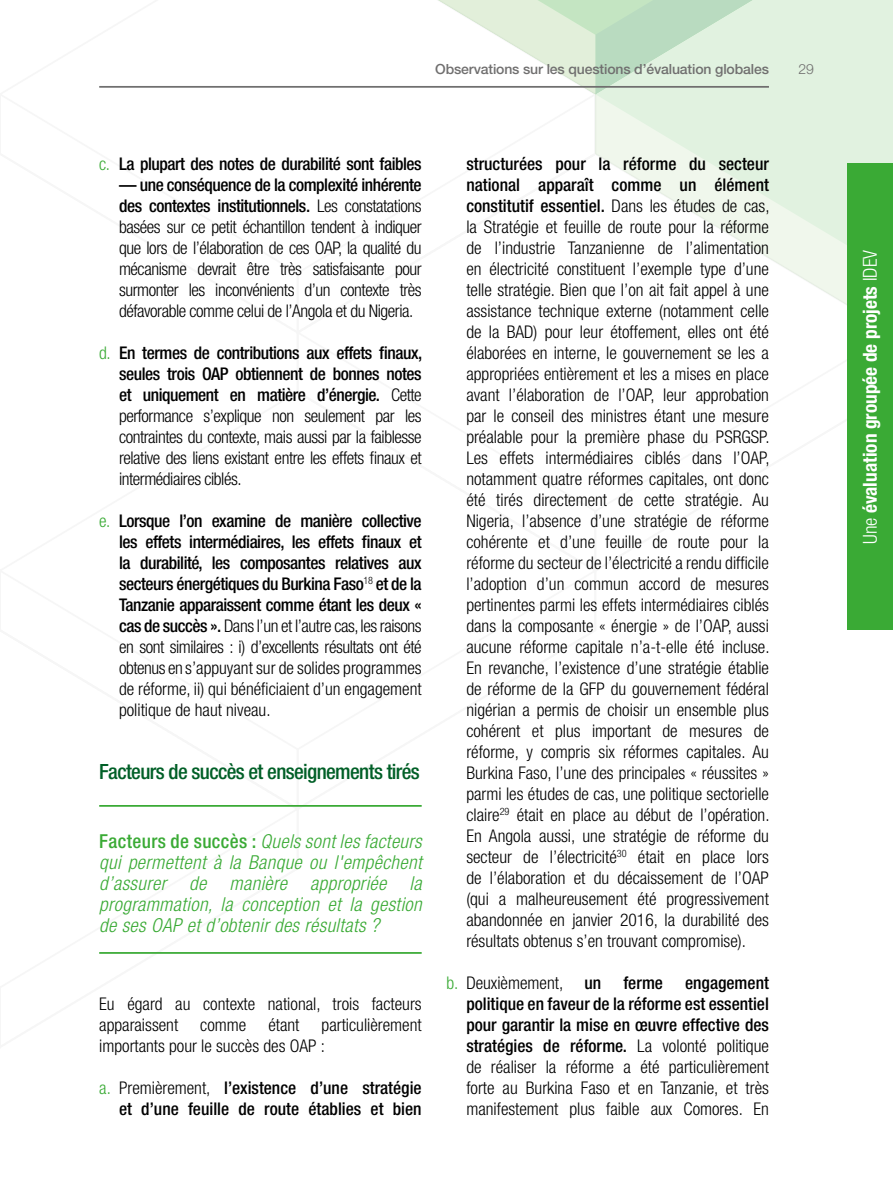
<style>
.page{position:relative;width:893px;height:1191px;background:#fff}
.page>*{position:absolute;margin:0;border:0;box-sizing:border-box;transform-origin:0 0}
.t1{font:500 condensed 21px "Helvetica Neue LT Std";letter-spacing:-.03em;color:#005f27}
.t2{font:italic 300 condensed 19.25px/21px "Helvetica Neue LT Std";letter-spacing:.02em;color:#3aaa35;text-align:justify}
.t3{font:700 condensed 19.25px "Helvetica Neue LT Std";color:#fff}
.t4{font:300 condensed 17.5px/21px "Helvetica Neue LT Std";color:#000;text-align:justify}
.t5{font:500 condensed 17.5px/21px "Helvetica Neue LT Std";letter-spacing:-.025em;color:#000;text-align:justify}
.t6{font:500 condensed 17.5px/21px "Helvetica Neue LT Std";color:#000;text-align:right}
.t7{font:500 14px "Helvetica Neue LT Std";letter-spacing:-.01em;color:#706f6f}
.t8{font:300 14px "Helvetica Neue LT Std";color:#706f6f}
.s1{font-weight:300;color:#3aaa35}
.s2{font-weight:500}
.s3{color:#3aaa35}
.s4{font-weight:300}
.s5{font-weight:500;font-style:normal}
</style>
<div class="page">
<svg style="left:438px;top:0;width:455px;height:305px"></svg>
<hr style="left:99px;top:86px;width:670px;height:2px;background:#706f6f">
<div style="left:847px;top:164px;width:46px;height:466px;background:#3aaa35"></div>
<hr style="left:99px;top:805px;width:323px;height:1px;background:#3aaa35">
<hr style="left:99px;top:952px;width:323px;height:1px;background:#3aaa35">
<p class="t7" style="left:435px;top:61px;width:335px">Observations sur les questions d’évaluation globales</p>
<p class="t8" style="left:798px;top:61px;width:17px">29</p>
<p class="t5" style="left:99px;top:153px;width:324px"><span class="s1">c.</span> La plupart des notes de durabilité sont faibles</p>
<p class="t4" style="left:119px;top:174px;width:304px"><span class="s2">— une conséquence de la complexité inhérente des contextes institutionnels.</span> Les constatations basées sur ce petit échantillon tendent à indiquer que lors de l’élaboration de ces OAP, la qualité du mécanisme devrait être très satisfaisante pour surmonter les inconvénients d’un contexte très défavorable comme celui de l’Angola et du Nigeria.</p>
<p class="t4" style="left:119px;top:342px;width:305px;text-indent:-20px"><span class="s3">d.</span> <span class="s2">En termes de contributions aux effets finaux, seules trois OAP obtiennent de bonnes notes et uniquement en matière d’énergie.</span> Cette performance s’explique non seulement par les contraintes du contexte, mais aussi par la faiblesse relative des liens existant entre les effets finaux et intermédiaires ciblés.</p>
<p class="t5" style="left:119px;top:510px;width:304px;text-indent:-20px"><span class="s1">e.</span> Lorsque l’on examine de manière collective les effets intermédiaires, les effets finaux et la durabilité, les composantes relatives aux secteurs énergétiques du Burkina Faso<sup>18</sup> et de la Tanzanie apparaissent comme étant les deux « cas de succès ». <span class="s4">Dans l’un et l’autre cas, les raisons en sont similaires : i) d’excellents résultats ont été obtenus en s’appuyant sur de solides programmes de réforme, ii) qui bénéficiaient d’un engagement politique de haut niveau.</span></p>
<p class="t1" style="left:99px;top:759px;width:322px">Facteurs de succès et enseignements tirés</p>
<p class="t2" style="left:99px;top:831px;width:324px"><span class="s5">Facteurs de succès :</span> Quels sont les facteurs qui permettent à la Banque ou l'empêchent d’assurer de manière appropriée la programmation, la conception et la gestion de ses OAP et d’obtenir des résultats ?</p>
<p class="t4" style="left:99px;top:993px;width:324px">Eu égard au contexte national, trois facteurs apparaissent</p>
<p class="t4" style="left:99px;top:1014px;width:324px;text-indent:222px">particulièrement importants pour le succès des OAP :</p>
<p class="t6" style="left:99px;top:1077px;width:324px"><span class="s1">a.</span> <span class="s4">Premièrement,</span> l’existence d’une stratégie et d’une feuille de route établies et bien</p>
<p class="t4" style="left:200px;top:1014px;width:48px">comme</p>
<p class="t4" style="left:268px;top:1014px;width:33px">étant</p>
<p class="t4" style="left:466px;top:153px;width:305px"><span class="s2">structurées pour la réforme du secteur national apparaît comme un élément constitutif essentiel.</span> Dans les études de cas, la Stratégie et feuille de route pour la réforme de l’industrie Tanzanienne de l’alimentation en électricité constituent l’exemple type d’une telle stratégie. Bien que l’on ait fait appel à une assistance technique externe (notamment celle de la BAD) pour leur étoffement, elles ont été élaborées en interne, le gouvernement se les a appropriées entièrement et les a mises en place avant l’élaboration de l’OAP, leur approbation par le conseil des ministres étant une mesure préalable pour la première phase du PSRGSP.<br>Les effets intermédiaires ciblés dans l’OAP, notamment quatre réformes capitales, ont donc été tirés directement de cette stratégie. Au Nigeria, l’absence d’une stratégie de réforme cohérente et d’une feuille de route pour la réforme du secteur de l’électricité a rendu difficile l’adoption d’un commun accord de mesures pertinentes parmi les effets intermédiaires ciblés dans la composante « énergie » de l’OAP, aussi aucune réforme capitale n’a-t-elle été incluse.<br>En revanche, l’existence d’une stratégie établie de réforme de la GFP du gouvernement fédéral nigérian a permis de choisir un ensemble plus cohérent et plus important de mesures de réforme, y compris six réformes capitales. Au Burkina Faso, l’une des principales « réussites » parmi les études de cas, une politique sectorielle claire<sup>29</sup> était en place au début de l’opération.<br>En Angola aussi, une stratégie de réforme du secteur de l’électricité<sup>30</sup> était en place lors de l’élaboration et du décaissement de l’OAP (qui a malheureusement été progressivement abandonnée en janvier 2016, la durabilité des résultats obtenus s’en trouvant compromise).</p>
<p class="t4" style="left:446px;top:972px;width:156px"><span class="s3">b.</span> Deuxièmement, <span class="s2">un</span></p>
<p class="t5" style="left:623px;top:972px;width:41px">ferme</p>
<p class="t4" style="left:466px;top:972px;width:304px;text-indent:219px"><span class="s2">engagement politique en faveur de la réforme est essentiel pour garantir la mise en œuvre effective des stratégies de réforme.</span> La volonté politique de réaliser la réforme a été particulièrement forte au Burkina Faso et en Tanzanie, et très manifestement plus faible aux Comores. En</p>
<p class="t3" style="left:858px;top:544px;width:295px;rotate:-90deg"><span class="s4">Une</span> évaluation groupée de projets <span class="s4">IDEV</span></p>
</div>
